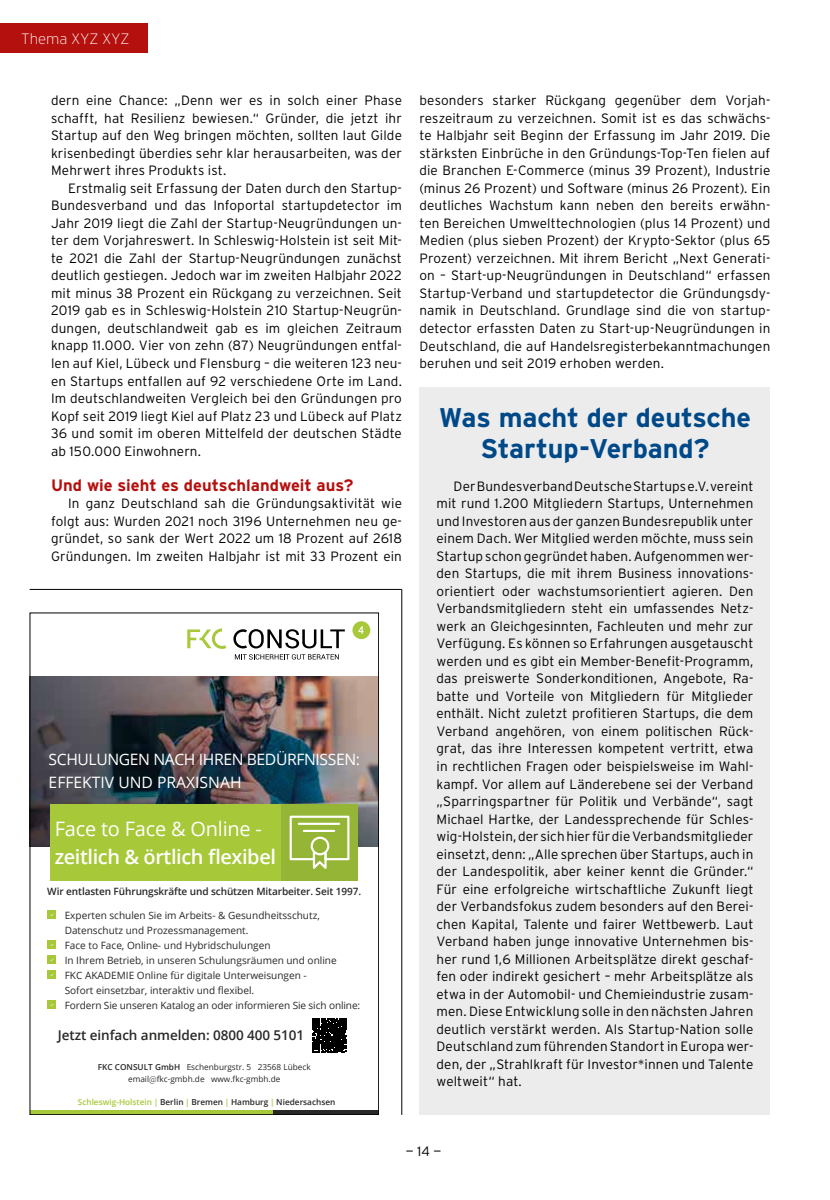
<style>
.page{position:relative;width:830px;height:1200px;background:#fff}
.page>*{position:absolute;margin:0;border:0;box-sizing:border-box;transform-origin:0 0}
.t1{font:700 27px/31.5px "Interstate";letter-spacing:-.005em;color:#004988;text-align:center}
.t2{font:600 19.95px "Open Sans";letter-spacing:-.02em;color:#fff}
.t3{font:19.95px "Open Sans";letter-spacing:-.01em;color:#fff}
.t4{font:700 16.5px "Interstate";color:#b4100d}
.t5{font:15.6px/22.8px "Open Sans";letter-spacing:-.025em;color:#fff}
.t6{font:200 15px "Interstate";letter-spacing:-.015em;color:#fff}
.t7{font:300 13.5px/17.5px "Interstate";letter-spacing:.01em;color:#000;text-align:justify}
.t8{font:600 13.5px "Open Sans";letter-spacing:-.005em;color:#282827}
.t9{font:10.05px/15px "Open Sans";color:#282827}
.t10{font:600 10.05px "Open Sans";letter-spacing:-.01em;color:#282827}
.t11{font:8.25px/12px "Open Sans";color:#282827;text-align:center}
.t12{font:600 8.25px "Open Sans";color:#282827}
.s1{font-weight:600}
.s2{font-family:"Roboto";font-weight:300}
.s3{color:#a7c838}
</style>
<div class="page">
<div style="left:0;top:24px;width:147px;height:29px;background:#b4100d"></div>
<hr style="left:30px;top:589px;width:371px;height:1px;background:#000">
<hr style="left:401px;top:589px;width:1px;height:525px;background:#000">
<div style="left:419px;top:388px;width:351px;height:726px;background:#ececed"></div>
<hr style="left:268px;top:1110px;width:110px;height:4px;background:#282827">
<svg style="left:187px;top:628px;width:39px;height:20px"></svg>
<svg style="left:233px;top:629px;width:112px;height:19px"></svg>
<div style="left:352px;top:621px;width:18px;height:18px;background:#a7c838;border-radius:50%"></div>
<svg style="left:358px;top:626px;width:5px;height:7px"></svg>
<svg style="left:235px;top:654px;width:103px;height:5px"></svg>
<img style="left:32px;top:676px;width:344px;height:170px">
<hr style="left:30px;top:1110px;width:242px;height:4px;background:#a7c838">
<svg style="left:48px;top:910px;width:8px;height:8px"></svg>
<svg style="left:48px;top:940px;width:8px;height:8px"></svg>
<svg style="left:48px;top:955px;width:8px;height:8px"></svg>
<svg style="left:48px;top:970px;width:8px;height:8px"></svg>
<svg style="left:48px;top:1000px;width:8px;height:8px"></svg>
<svg style="left:312px;top:1018px;width:34px;height:33px"></svg>
<div style="left:51px;top:803px;width:307px;height:77px;background:#a7c838"></div>
<div style="left:281px;top:803px;width:77px;height:77px;background:#94b535"></div>
<svg style="left:289px;top:815px;width:60px;height:53px"></svg>
<p class="t6" style="left:21px;top:31px;width:110px">Thema XYZ XYZ</p>
<p class="t7" style="left:51px;top:91px;width:352px">dern eine Chance: „Denn wer es in solch einer Phase schafft, hat Resilienz bewiesen.“ Gründer, die jetzt ihr Startup auf den Weg bringen möchten, sollten laut Gilde krisenbedingt überdies sehr klar herausarbeiten, was der Mehrwert ihres Produkts ist.</p>
<p class="t7" style="left:51px;top:179px;width:352px;text-indent:17px">Erstmalig seit Erfassung der Daten durch den Startup-Bundesverband und das Infoportal startupdetector im Jahr 2019 liegt die Zahl der Startup-Neugründungen un&shy;ter dem Vorjahreswert. In Schleswig-Holstein ist seit Mit&shy;te 2021 die Zahl der Startup-Neugründungen zunächst deutlich gestiegen. Jedoch war im zweiten Halbjahr 2022 mit minus 38 Prozent ein Rückgang zu verzeichnen. Seit 2019 gab es in Schleswig-Holstein 210 Startup-Neugrün&shy;dungen, deutschlandweit gab es im gleichen Zeitraum knapp 11.000. Vier von zehn (87) Neugründungen entfal&shy;len auf Kiel, Lübeck und Flensburg – die weiteren 123 neu&shy;en Startups entfallen auf 92 verschiedene Orte im Land.<br>Im deutschlandweiten Vergleich bei den Gründungen pro Kopf seit 2019 liegt Kiel auf Platz 23 und Lübeck auf Platz 36 und somit im oberen Mittelfeld der deutschen Städte ab 150.000 Einwohnern.</p>
<p class="t4" style="left:51px;top:475px;width:303px">Und wie sieht es deutschlandweit aus?</p>
<p class="t7" style="left:51px;top:494px;width:352px;text-indent:17px">In ganz Deutschland sah die Gründungsaktivität wie folgt aus: Wurden 2021 noch 3196 Unternehmen neu ge&shy;gründet, so sank der Wert 2022 um 18 Prozent auf 2618<br>Gründungen. Im zweiten Halbjahr ist mit 33 Prozent ein</p>
<p class="t5" style="left:49px;top:747px;width:313px">SCHULUNGEN NACH IHREN BEDÜRFNISSEN:<br>EFFEKTIV UND PRAXISNAH</p>
<h2 class="t3" style="left:55px;top:814px;width:209px">Face to Face &amp; Online -</h2>
<h2 class="t2" style="left:55px;top:843px;width:223px">zeitlich &amp; örtlich flexibel</h2>
<p class="t10" style="left:47px;top:884px;width:315px">Wir entlasten Führungskräfte und schützen Mitarbeiter. Seit 1997.</p>
<p class="t9" style="left:65px;top:907px;width:297px">Experten schulen Sie im Arbeits- &amp; Gesundheitsschutz, Datenschutz und Prozessmanagement.<br>Face to Face, Online- und Hybridschulungen<br>In Ihrem Betrieb, in unseren Schulungsräumen und online<br>FKC AKADEMIE Online für digitale Unterweisungen -<br>Sofort einsetzbar, interaktiv und flexibel.<br>Fordern Sie unseren Katalog an oder informieren Sie sich online:</p>
<p class="t8" style="left:58px;top:1025px;width:248px">Jetzt einfach anmelden: 0800 400 5101</p>
<p class="t11" style="left:98px;top:1060px;width:214px"><span class="s1">FKC CONSULT GmbH</span> Eschenburgstr. 5 23568 Lübeck email<span class="s2">@</span>fkc-gmbh.de www.fkc-gmbh.de</p>
<p class="t12" style="left:78px;top:1096px;width:259px"><span class="s3">Schleswig-Holstein |</span> Berlin <span class="s3">|</span> Bremen <span class="s3">|</span> Hamburg <span class="s3">|</span> Niedersachsen</p>
<p class="t7" style="left:419px;top:91px;width:352px">besonders starker Rückgang gegenüber dem Vorjah&shy;reszeitraum zu verzeichnen. Somit ist es das schwächs&shy;te Halbjahr seit Beginn der Erfassung im Jahr 2019. Die stärksten Einbrüche in den Gründungs-Top-Ten fielen auf die Branchen E-Commerce (minus 39 Prozent), Industrie (minus 26 Prozent) und Software (minus 26 Prozent). Ein deutliches Wachstum kann neben den bereits erwähn&shy;ten Bereichen Umwelttechnologien (plus 14 Prozent) und Medien (plus sieben Prozent) der Krypto-Sektor (plus 65<br>Prozent) verzeichnen. Mit ihrem Bericht „Next Generati&shy;on – Start-up-Neugründungen in Deutschland“ erfassen Startup-Verband und startupdetector die Gründungsdy&shy;namik in Deutschland. Grundlage sind die von startup&shy;detector erfassten Daten zu Start-up-Neugründungen in Deutschland, die auf Handelsregisterbekanntmachungen beruhen und seit 2019 erhoben werden.</p>
<h1 class="t1" style="left:438px;top:401px;width:313px">Was macht der deutsche<br>Startup-Verband?</h1>
<p class="t7" style="left:436px;top:477px;width:318px;text-indent:17px">Der Bundesverband Deutsche Startups e.V. vereint mit rund 1.200 Mitgliedern Startups, Unternehmen und Investoren aus der ganzen Bundesrepublik unter einem Dach. Wer Mitglied werden möchte, muss sein Startup schon gegründet haben. Aufgenommen wer&shy;den Startups, die mit ihrem Business innovations&shy;orientiert oder wachstumsorientiert agieren. Den Verbandsmitgliedern steht ein umfassendes Netz&shy;werk an Gleichgesinnten, Fachleuten und mehr zur Verfügung. Es können so Erfahrungen ausgetauscht werden und es gibt ein Member-Benefit-Programm, das preiswerte Sonderkonditionen, Angebote, Ra&shy;batte und Vorteile von Mitgliedern für Mitglieder enthält. Nicht zuletzt profitieren Startups, die dem Verband angehören, von einem politischen Rück&shy;grat, das ihre Interessen kompetent vertritt, etwa in rechtlichen Fragen oder beispielsweise im Wahl&shy;kampf. Vor allem auf Länderebene sei der Verband „Sparringspartner für Politik und Verbände“, sagt Michael Hartke, der Landessprechende für Schles&shy;wig-Holstein, der sich hier für die Verbandsmitglieder einsetzt, denn: „Alle sprechen über Startups, auch in der Landespolitik, aber keiner kennt die Gründer.“ Für eine erfolgreiche wirtschaftliche Zukunft liegt der Verbandsfokus zudem besonders auf den Berei&shy;chen Kapital, Talente und fairer Wettbewerb. Laut Verband haben junge innovative Unternehmen bis&shy;her rund 1,6 Millionen Arbeitsplätze direkt geschaf&shy;fen oder indirekt gesichert – mehr Arbeitsplätze als etwa in der Automobil- und Chemieindustrie zusam&shy;men. Diese Entwicklung solle in den nächsten Jahren deutlich verstärkt werden. Als Startup-Nation solle Deutschland zum führenden Standort in Europa wer&shy;den, der „Strahlkraft für Investor*innen und Talente weltweit“ hat.</p>
<p class="t7" style="left:405px;top:1142px;width:37px">— 14 —</p>
</div>
